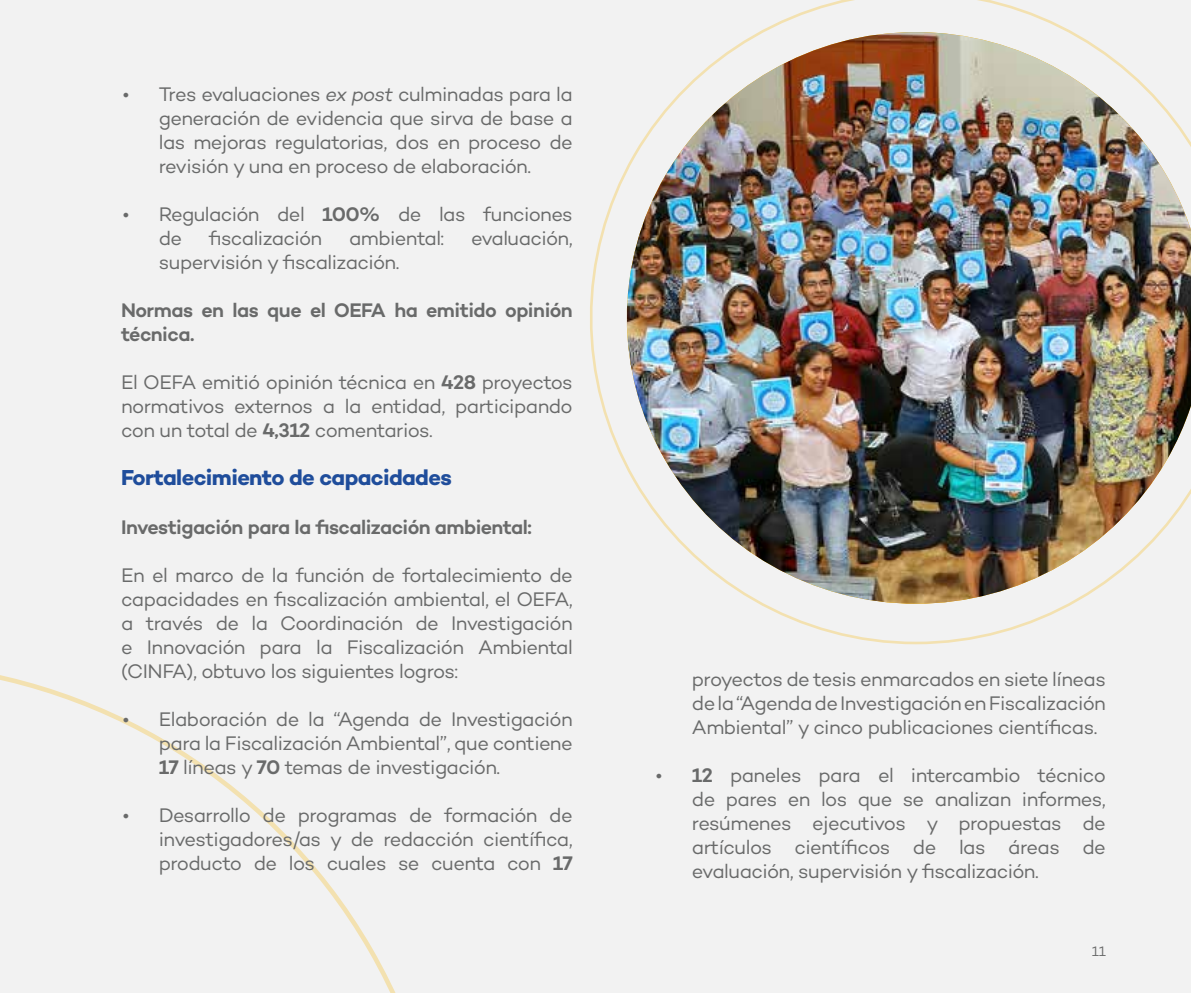
<style>
.page{position:relative;width:1191px;height:993px;background:#fff}
.page>*{position:absolute;margin:0;border:0;box-sizing:border-box;transform-origin:0 0}
.t1{font:700 22px "Campton";letter-spacing:-.03em;color:#1f4d9b}
.t2{font:20px/24px "Campton";letter-spacing:-.035em;color:#696a6a;text-align:justify}
.t3{font:600 20px/24px "Campton";letter-spacing:-.03em;color:#696a6a}
.t4{font:14px "Campton";color:#696a6a}
.s1{font-style:italic}
.s2{font-weight:600}
</style>
<div class="page">
<div style="left:0;top:0;width:1191px;height:992px;background:#f2f2f2"></div>
<svg style="left:0;top:675px;width:395px;height:317px"></svg>
<img style="left:590px;top:0;width:601px;height:644px">
<p class="t2" style="left:159px;top:82px;width:415px;text-indent:-36px">• Tres evaluaciones <span class="s1">ex post</span> culminadas para la generación de evidencia que sirva de base a las mejoras regulatorias, dos en proceso de revisión y una en proceso de elaboración.</p>
<p class="t2" style="left:159px;top:202px;width:415px;text-indent:-36px">• Regulación del <span class="s2">100%</span> de las funciones de</p>
<p class="t2" style="left:209px;top:226px;width:115px">fiscalización</p>
<p class="t2" style="left:349px;top:226px;width:97px">ambiental:</p>
<p class="t2" style="left:471px;top:226px;width:103px">evaluación,</p>
<p class="t2" style="left:159px;top:250px;width:242px">supervisión y fiscalización.</p>
<p class="t3" style="left:121px;top:298px;width:453px">Normas en las que el OEFA ha emitido opinión técnica.</p>
<p class="t2" style="left:121px;top:370px;width:453px">El OEFA emitió opinión técnica en <span class="s2">428</span> proyectos normativos externos a la entidad, participando con un total de <span class="s2">4,312</span> comentarios.</p>
<p class="t1" style="left:121px;top:464px;width:332px">Fortalecimiento de capacidades</p>
<p class="t3" style="left:121px;top:514px;width:412px">Investigación para la fiscalización ambiental:</p>
<p class="t2" style="left:121px;top:562px;width:453px">En el marco de la función de fortalecimiento de capacidades en fiscalización ambiental, el OEFA, a través de la Coordinación de Investigación e Innovación para la Fiscalización Ambiental (CINFA), obtuvo los siguientes logros:</p>
<p class="t2" style="left:159px;top:706px;width:415px;text-indent:-36px">• Elaboración de la “Agenda de Investigación para la Fiscalización Ambiental”, que contiene <span class="s2">17</span> líneas y <span class="s2">70</span> temas de investigación.</p>
<p class="t2" style="left:159px;top:802px;width:415px;text-indent:-36px">• Desarrollo de programas de formación de investigadores/as y de redacción científica, producto de los cuales se cuenta con <span class="s2">17</span></p>
<p class="t2" style="left:692px;top:666px;width:415px">proyectos de tesis enmarcados en siete líneas de la “Agenda de Investigación en Fiscalización Ambiental” y cinco publicaciones científicas.</p>
<p class="t2" style="left:692px;top:762px;width:415px;text-indent:-36px">• <span class="s2">12</span> paneles para el intercambio técnico de pares en los que se analizan informes, resúmenes ejecutivos y propuestas de artículos científicos de las áreas de evaluación, supervisión y fiscalización.</p>
<p class="t4" style="left:1091px;top:942px;width:16px">11</p>
</div>
